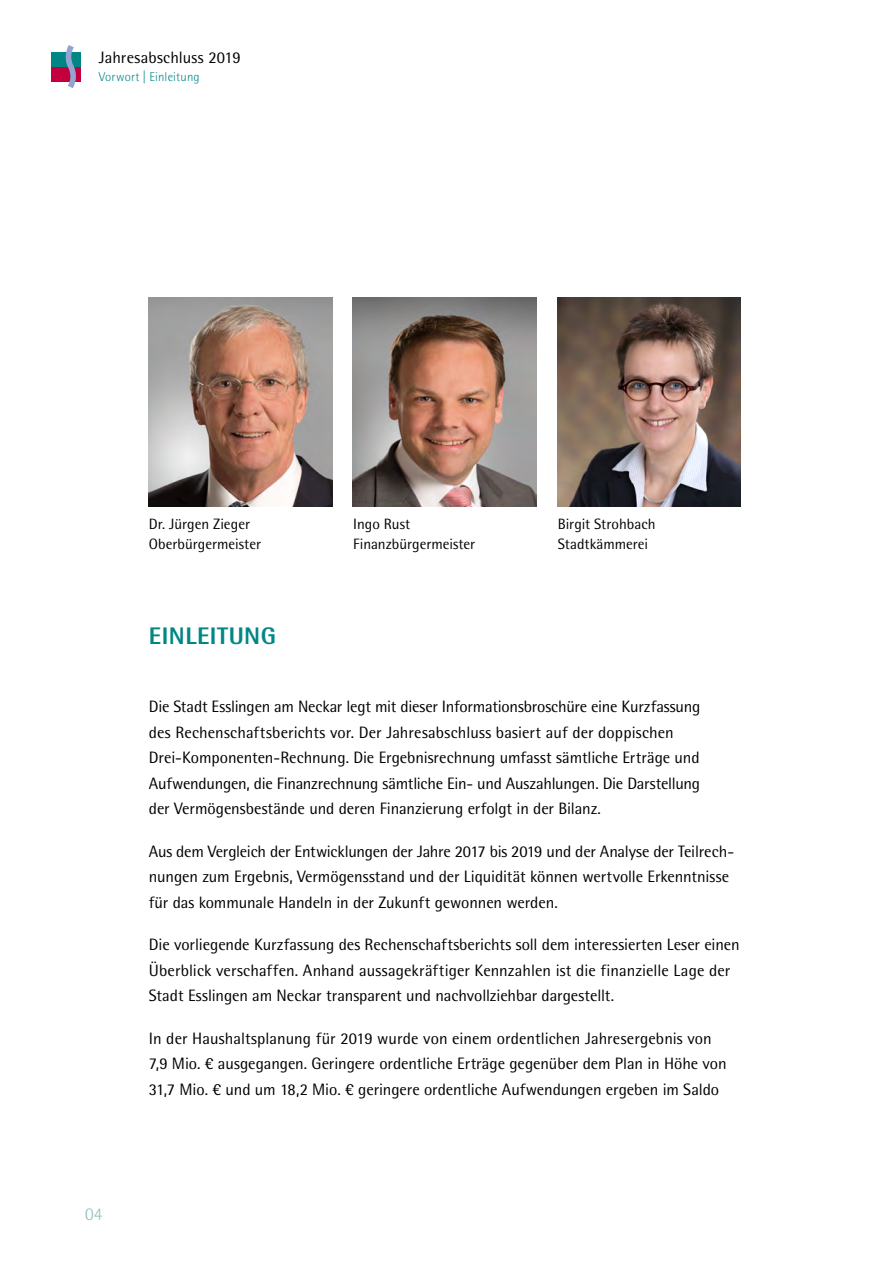
<style>
.page{position:relative;width:893px;height:1263px;background:#fff}
.page>*{position:absolute;margin:0;border:0;box-sizing:border-box;transform-origin:0 0}
.H2_headline_bold_grü{font:800 24px "Rotis Semi Sans Pro";letter-spacing:.02em;color:#008785}
.t1{font:300 18px "Rotis Semi Sans Pro";color:#95bebf}
.P_vorwort_11_17{font:16.5px/25.5px "Rotis Semi Sans Pro";letter-spacing:-.005em;color:#000}
.P_copy_10_14{font:15px "Rotis Semi Sans Pro";color:#000}
.t2{font:300 12.75px "Rotis Semi Sans Pro";letter-spacing:.01em;color:#008785}
</style>
<div class="page">
<div style="left:51px;top:52px;width:30px;height:15px;background:#008785"></div>
<div style="left:51px;top:67px;width:30px;height:15px;background:#c3003d"></div>
<svg style="left:66px;top:45px;width:10px;height:43px"></svg>
<img style="left:149px;top:298px;width:183px;height:208px">
<img style="left:353px;top:298px;width:183px;height:208px">
<img style="left:557px;top:298px;width:183px;height:208px">
<p class="P_vorwort_11_17" style="left:99px;top:45px;width:143px">Jahresabschluss 2019</p>
<p class="t2" style="left:99px;top:69px;width:102px">Vorwort | Einleitung</p>
<p class="P_copy_10_14" style="left:149px;top:515px;width:103px">Dr. Jürgen Zieger</p>
<p class="P_copy_10_14" style="left:149px;top:535px;width:114px">Oberbürgermeister</p>
<h2 class="H2_headline_bold_grü" style="left:149px;top:621px;width:129px">EINLEITUNG</h2>
<p class="P_copy_10_14" style="left:353px;top:515px;width:59px">Ingo Rust</p>
<p class="P_copy_10_14" style="left:353px;top:535px;width:124px">Finanzbürgermeister</p>
<p class="P_copy_10_14" style="left:558px;top:515px;width:99px">Birgit Strohbach</p>
<p class="P_copy_10_14" style="left:558px;top:535px;width:92px">Stadtkämmerei</p>
<p class="t1" style="left:85px;top:1204px;width:19px">04</p>
<p class="P_vorwort_11_17" style="left:149px;top:694px;width:553px">Die Stadt Esslingen am Neckar legt mit dieser Informationsbroschüre eine Kurzfassung des Rechenschaftsberichts vor. Der Jahresabschluss basiert auf der doppischen Drei-Komponenten-Rechnung. Die Ergebnisrechnung umfasst sämtliche Erträge und Aufwendungen, die Finanzrechnung sämtliche Ein- und Auszahlungen. Die Darstellung der Vermögensbestände und deren Finanzierung erfolgt in der Bilanz.</p>
<p class="P_vorwort_11_17" style="left:149px;top:838px;width:587px">Aus dem Vergleich der Entwicklungen der Jahre 2017 bis 2019 und der Analyse der Teilrech&shy;nungen zum Ergebnis, Vermögensstand und der Liquidität können wertvolle Erkenntnisse für das kommunale Handeln in der Zukunft gewonnen werden.</p>
<p class="P_vorwort_11_17" style="left:149px;top:932px;width:592px">Die vorliegende Kurzfassung des Rechenschaftsberichts soll dem interessierten Leser einen<br>Überblick verschaffen. Anhand aussagekräftiger Kennzahlen ist die finanzielle Lage der<br>Stadt Esslingen am Neckar transparent und nachvollziehbar dargestellt.</p>
<p class="P_vorwort_11_17" style="left:149px;top:1025px;width:579px">In der Haushaltsplanung für 2019 wurde von einem ordentlichen Jahresergebnis von<br>7,9 Mio. € ausgegangen. Geringere ordentliche Erträge gegenüber dem Plan in Höhe von<br>31,7 Mio. € und um 18,2 Mio. € geringere ordentliche Aufwendungen ergeben im Saldo</p>
</div>
